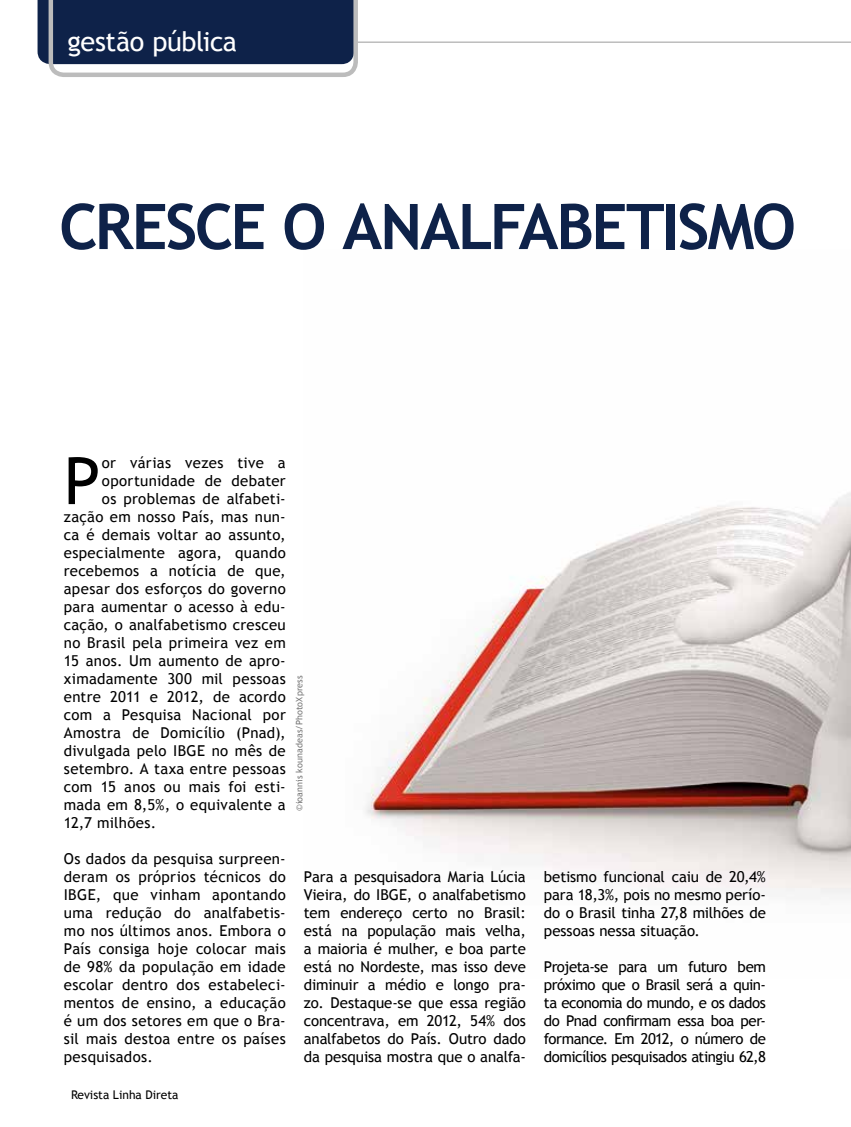
<style>
.page{position:relative;width:851px;height:1127px;background:#fff}
.page>*{position:absolute;margin:0;border:0;box-sizing:border-box;transform-origin:0 0}
.t1{font:65.25px "Trebuchet MS";color:#000}
.t2{font:700 63px "Trebuchet MS";letter-spacing:-.04em;color:#0e2249}
.t3{font:27px "Trebuchet MS";letter-spacing:-.015em;color:#fff}
.t4{font:15px/18px "Trebuchet MS";letter-spacing:.015em;color:#000;text-align:justify}
.t5{font:12px "Trebuchet MS";color:#000}
.t6{font:9px "Trebuchet MS";letter-spacing:.01em;color:#777}
</style>
<div class="page">
<img style="left:365px;top:493px;width:485px;height:402px">
<svg style="left:38px;top:0;width:320px;height:77px;background:#364666"></svg>
<svg style="left:354px;top:41px;width:496px;height:36px"></svg>
<h3 class="t3" style="left:67px;top:25px;width:171px">gestão pública</h3>
<h2 class="t2" style="left:59px;top:187px;width:738px">CRESCE O ANALFABETISMO</h2>
<h1 class="t1" style="left:64px;top:442px;width:38px">P</h1>
<p class="t4" style="left:102px;top:454px;width:185px">or várias vezes tive a</p>
<p class="t4" style="left:102px;top:472px;width:185px">oportunidade de debater</p>
<p class="t4" style="left:102px;top:490px;width:185px">os problemas de alfabeti-</p>
<p class="t4" style="left:64px;top:508px;width:223px">zação em nosso País, mas nun-</p>
<p class="t4" style="left:64px;top:526px;width:223px">ca é demais voltar ao assunto,</p>
<p class="t4" style="left:64px;top:544px;width:223px">especialmente agora, quando</p>
<p class="t4" style="left:64px;top:562px;width:223px">recebemos a notícia de que,</p>
<p class="t4" style="left:64px;top:580px;width:223px">apesar dos esforços do governo</p>
<p class="t4" style="left:64px;top:598px;width:223px">para aumentar o acesso à edu-</p>
<p class="t4" style="left:64px;top:616px;width:223px">cação, o analfabetismo cresceu</p>
<p class="t4" style="left:64px;top:634px;width:223px">no Brasil pela primeira vez em</p>
<p class="t4" style="left:64px;top:652px;width:223px">15 anos. Um aumento de apro-</p>
<p class="t4" style="left:64px;top:670px;width:223px">ximadamente 300 mil pessoas</p>
<p class="t4" style="left:64px;top:688px;width:223px">entre 2011 e 2012, de acordo</p>
<p class="t4" style="left:64px;top:706px;width:223px">com a Pesquisa Nacional por</p>
<p class="t4" style="left:64px;top:724px;width:223px">Amostra de Domicílio (Pnad),</p>
<p class="t4" style="left:64px;top:742px;width:223px">divulgada pelo IBGE no mês de</p>
<p class="t4" style="left:64px;top:760px;width:223px">setembro. A taxa entre pessoas</p>
<p class="t4" style="left:64px;top:778px;width:223px">com 15 anos ou mais foi esti-</p>
<p class="t4" style="left:64px;top:796px;width:223px">mada em 8,5%, o equivalente a</p>
<p class="t4" style="left:64px;top:814px;width:94px">12,7 milhões.</p>
<p class="t4" style="left:64px;top:850px;width:223px">Os dados da pesquisa surpreen&shy;deram os próprios técnicos do IBGE, que vinham apontando uma redução do analfabetis&shy;mo nos últimos anos. Embora o País consiga hoje colocar mais de 98% da população em idade escolar dentro dos estabeleci&shy;mentos de ensino, a educação é um dos setores em que o Bra&shy;sil mais destoa entre os países pesquisados.</p>
<p class="t5" style="left:71px;top:1088px;width:109px">Revista Linha Direta</p>
<p class="t6" style="left:294px;top:811px;width:137px;rotate:-90deg">©ioannis kounadeas/PhotoXpress</p>
<p class="t4" style="left:304px;top:868px;width:223px">Para a pesquisadora Maria Lúcia Vieira, do IBGE, o analfabetismo tem endereço certo no Brasil: está na população mais velha, a maioria é mulher, e boa parte está no Nordeste, mas isso deve diminuir a médio e longo pra&shy;zo. Destaque-se que essa região concentrava, em 2012, 54% dos analfabetos do País. Outro dado da pesquisa mostra que o analfa-</p>
<p class="t4" style="left:543px;top:868px;width:223px">betismo funcional caiu de 20,4% para 18,3%, pois no mesmo perío&shy;do o Brasil tinha 27,8 milhões de pessoas nessa situação.</p>
<p class="t4" style="left:543px;top:958px;width:223px">Projeta-se para um futuro bem próximo que o Brasil será a quin&shy;ta economia do mundo, e os dados do Pnad confirmam essa boa per&shy;formance. Em 2012, o número de domicílios pesquisados atingiu 62,8</p>
</div>
